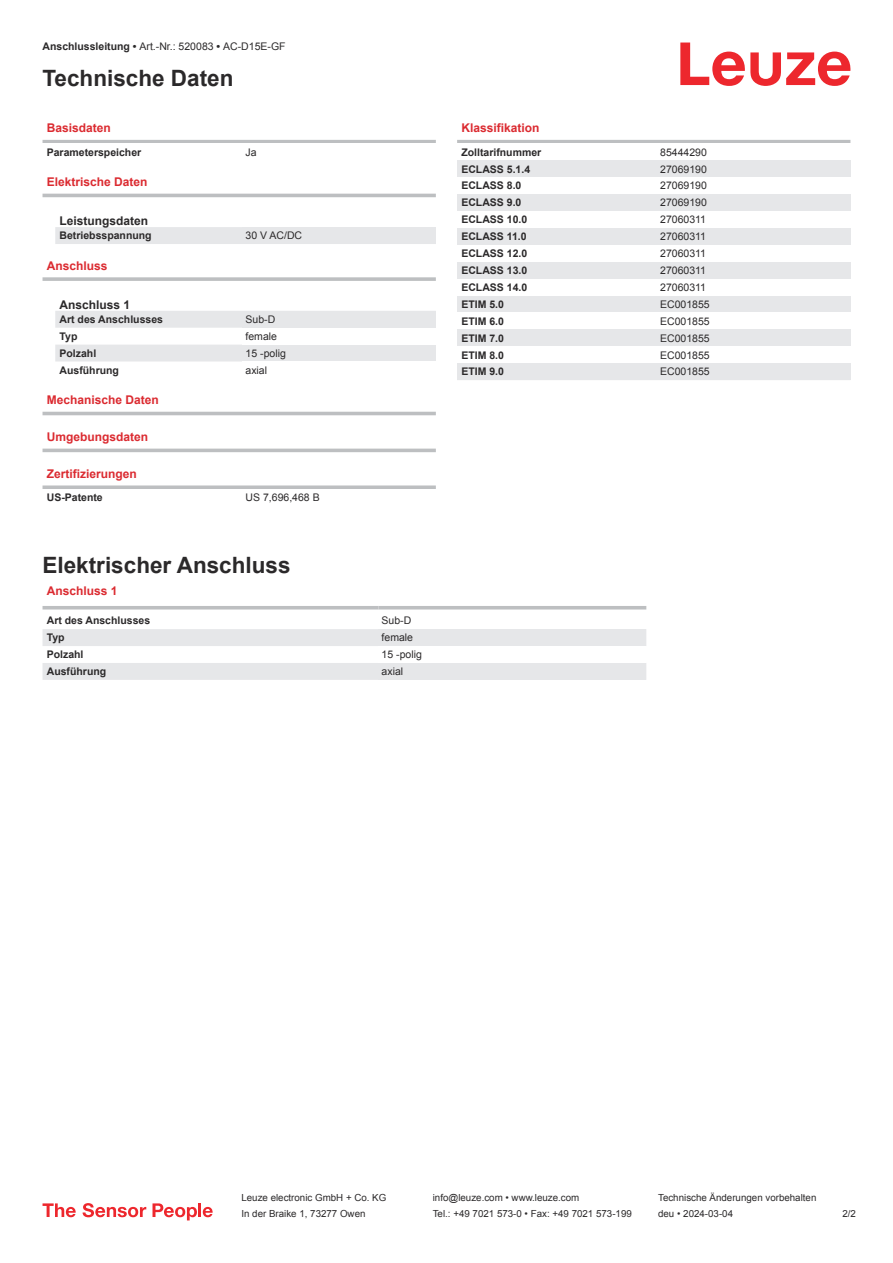
<style>
.page{position:relative;width:893px;height:1263px;background:#fff}
.page>*{position:absolute;margin:0;border:0;box-sizing:border-box;transform-origin:0 0}
.t1{font:700 22.5px "Arial";color:#2b292a}
.t2{font:700 12px "Arial";color:#db2a30}
.t3{font:700 12px "Arial";color:#2b292a}
.t4{font:700 10.5px "Arial";color:#2b292a}
.t5{font:10.5px "Arial";color:#2b292a}
.t6{font:9.75px "Arial";color:#2b292a}
.s1{font-weight:700}
</style>
<div class="page">
<svg style="left:680px;top:43px;width:170px;height:43px"></svg>
<svg style="left:43px;top:197px;width:393px;height:256px"></svg>
<svg style="left:55px;top:227px;width:381px;height:134px"></svg>
<hr style="left:43px;top:140px;width:393px;height:3px;background:#bdbfc1">
<hr style="left:43px;top:194px;width:393px;height:3px;background:#bdbfc1">
<div style="left:242px;top:227px;width:194px;height:17px;background:#e6e7e9"></div>
<div style="left:43px;top:261px;width:393px;height:18px;background:#fff"></div>
<svg style="left:43px;top:277px;width:393px;height:4px;background:#c3c5c7"></svg>
<div style="left:242px;top:311px;width:194px;height:17px;background:#e6e7e9"></div>
<div style="left:242px;top:328px;width:194px;height:17px;background:#fff"></div>
<div style="left:242px;top:345px;width:194px;height:16px;background:#e6e7e9"></div>
<div style="left:242px;top:361px;width:194px;height:17px;background:#fff"></div>
<div style="left:43px;top:395px;width:393px;height:18px;background:#fff"></div>
<hr style="left:43px;top:412px;width:393px;height:3px;background:#bdbfc1">
<div style="left:43px;top:432px;width:393px;height:18px;background:#fff"></div>
<hr style="left:43px;top:449px;width:393px;height:3px;background:#bdbfc1">
<svg style="left:43px;top:485px;width:393px;height:4px;background:#c5c6c8"></svg>
<svg style="left:43px;top:609px;width:603px;height:1px"></svg>
<svg style="left:43px;top:629px;width:335px;height:51px"></svg>
<hr style="left:43px;top:606px;width:335px;height:3px;background:#bdbfc1">
<hr style="left:378px;top:606px;width:268px;height:3px;background:#bdbfc1">
<div style="left:378px;top:629px;width:268px;height:17px;background:#e6e7e9"></div>
<div style="left:378px;top:663px;width:268px;height:17px;background:#e6e7e9"></div>
<hr style="left:457px;top:140px;width:393px;height:3px;background:#bdbfc1">
<div style="left:457px;top:160px;width:200px;height:17px;background:#e6e7e9"></div>
<div style="left:657px;top:160px;width:193px;height:17px;background:#e6e7e9"></div>
<div style="left:457px;top:194px;width:200px;height:17px;background:#e6e7e9"></div>
<div style="left:657px;top:194px;width:193px;height:17px;background:#e6e7e9"></div>
<div style="left:457px;top:228px;width:200px;height:17px;background:#e6e7e9"></div>
<div style="left:657px;top:228px;width:193px;height:17px;background:#e6e7e9"></div>
<div style="left:457px;top:262px;width:200px;height:17px;background:#e6e7e9"></div>
<div style="left:657px;top:262px;width:193px;height:17px;background:#e6e7e9"></div>
<div style="left:457px;top:296px;width:200px;height:16px;background:#e6e7e9"></div>
<div style="left:657px;top:296px;width:193px;height:16px;background:#e6e7e9"></div>
<div style="left:457px;top:329px;width:200px;height:17px;background:#e6e7e9"></div>
<div style="left:657px;top:329px;width:193px;height:17px;background:#e6e7e9"></div>
<div style="left:457px;top:363px;width:200px;height:17px;background:#e6e7e9"></div>
<div style="left:657px;top:363px;width:193px;height:17px;background:#e6e7e9"></div>
<svg style="left:43px;top:1203px;width:33px;height:14px"></svg>
<svg style="left:83px;top:1203px;width:63px;height:14px"></svg>
<svg style="left:153px;top:1203px;width:44px;height:17px"></svg>
<hr style="left:198px;top:1203px;width:3px;height:14px;background:#ed272d">
<svg style="left:203px;top:1207px;width:10px;height:10px"></svg>
<p class="t5" style="left:43px;top:43px;width:245px"><span class="s1">Anschlussleitung •</span> Art.-Nr.: 520083 <span class="s1">•</span> AC-D15E-GF</p>
<h1 class="t1" style="left:43px;top:70px;width:192px">Technische Daten</h1>
<p class="t2" style="left:47px;top:123px;width:66px">Basisdaten</p>
<p class="t4" style="left:47px;top:148px;width:96px">Parameterspeicher</p>
<p class="t5" style="left:246px;top:148px;width:13px">Ja</p>
<p class="t2" style="left:47px;top:177px;width:102px">Elektrische Daten</p>
<p class="t3" style="left:60px;top:216px;width:90px">Leistungsdaten</p>
<p class="t4" style="left:60px;top:232px;width:94px">Betriebsspannung</p>
<p class="t5" style="left:246px;top:232px;width:58px">30 V AC/DC</p>
<p class="t2" style="left:47px;top:261px;width:62px">Anschluss</p>
<p class="t3" style="left:60px;top:300px;width:72px">Anschluss 1</p>
<p class="t4" style="left:60px;top:315px;width:105px">Art des Anschlusses</p>
<p class="t5" style="left:246px;top:315px;width:31px">Sub-D</p>
<p class="t4" style="left:60px;top:332px;width:19px">Typ</p>
<p class="t5" style="left:246px;top:332px;width:33px">female</p>
<p class="t4" style="left:60px;top:349px;width:38px">Polzahl</p>
<p class="t5" style="left:246px;top:349px;width:42px">15 -polig</p>
<p class="t4" style="left:60px;top:366px;width:61px">Ausführung</p>
<p class="t5" style="left:246px;top:366px;width:23px">axial</p>
<p class="t2" style="left:47px;top:395px;width:114px">Mechanische Daten</p>
<p class="t2" style="left:47px;top:432px;width:103px">Umgebungsdaten</p>
<p class="t2" style="left:47px;top:469px;width:92px">Zertifizierungen</p>
<p class="t4" style="left:47px;top:494px;width:58px">US-Patente</p>
<p class="t5" style="left:246px;top:494px;width:76px">US 7,696,468 B</p>
<h1 class="t1" style="left:43px;top:557px;width:250px">Elektrischer Anschluss</h1>
<p class="t2" style="left:47px;top:586px;width:72px">Anschluss 1</p>
<p class="t4" style="left:47px;top:617px;width:105px">Art des Anschlusses</p>
<p class="t5" style="left:382px;top:617px;width:31px">Sub-D</p>
<p class="t4" style="left:47px;top:634px;width:19px">Typ</p>
<p class="t5" style="left:382px;top:634px;width:33px">female</p>
<p class="t4" style="left:47px;top:651px;width:38px">Polzahl</p>
<p class="t5" style="left:382px;top:651px;width:42px">15 -polig</p>
<p class="t4" style="left:47px;top:667px;width:61px">Ausführung</p>
<p class="t5" style="left:382px;top:667px;width:23px">axial</p>
<p class="t2" style="left:461px;top:123px;width:80px">Klassifikation</p>
<p class="t4" style="left:461px;top:148px;width:81px">Zolltarifnummer</p>
<p class="t5" style="left:660px;top:148px;width:48px">85444290</p>
<p class="t4" style="left:461px;top:165px;width:70px">ECLASS 5.1.4</p>
<p class="t5" style="left:660px;top:165px;width:48px">27069190</p>
<p class="t4" style="left:461px;top:182px;width:62px">ECLASS 8.0</p>
<p class="t5" style="left:660px;top:182px;width:48px">27069190</p>
<p class="t4" style="left:461px;top:199px;width:62px">ECLASS 9.0</p>
<p class="t5" style="left:660px;top:199px;width:48px">27069190</p>
<p class="t4" style="left:461px;top:216px;width:67px">ECLASS 10.0</p>
<p class="t5" style="left:660px;top:216px;width:47px">27060311</p>
<p class="t4" style="left:461px;top:233px;width:67px">ECLASS 11.0</p>
<p class="t5" style="left:660px;top:232px;width:47px">27060311</p>
<p class="t4" style="left:461px;top:249px;width:67px">ECLASS 12.0</p>
<p class="t5" style="left:660px;top:249px;width:47px">27060311</p>
<p class="t4" style="left:461px;top:266px;width:67px">ECLASS 13.0</p>
<p class="t5" style="left:660px;top:266px;width:47px">27060311</p>
<p class="t4" style="left:461px;top:283px;width:67px">ECLASS 14.0</p>
<p class="t5" style="left:660px;top:283px;width:47px">27060311</p>
<p class="t4" style="left:461px;top:300px;width:44px">ETIM 5.0</p>
<p class="t5" style="left:660px;top:300px;width:51px">EC001855</p>
<p class="t4" style="left:461px;top:317px;width:44px">ETIM 6.0</p>
<p class="t5" style="left:660px;top:317px;width:51px">EC001855</p>
<p class="t4" style="left:461px;top:334px;width:44px">ETIM 7.0</p>
<p class="t5" style="left:660px;top:334px;width:51px">EC001855</p>
<p class="t4" style="left:461px;top:351px;width:44px">ETIM 8.0</p>
<p class="t5" style="left:660px;top:351px;width:51px">EC001855</p>
<p class="t4" style="left:461px;top:368px;width:44px">ETIM 9.0</p>
<p class="t5" style="left:660px;top:368px;width:51px">EC001855</p>
<p class="t6" style="left:241px;top:1194px;width:146px">Leuze electronic GmbH + Co. KG</p>
<p class="t6" style="left:433px;top:1194px;width:148px">info@leuze.com • www.leuze.com</p>
<p class="t6" style="left:658px;top:1194px;width:160px">Technische Änderungen vorbehalten</p>
<p class="t6" style="left:241px;top:1210px;width:126px">In der Braike 1, 73277 Owen</p>
<p class="t6" style="left:433px;top:1210px;width:201px">Tel.: +49 7021 573-0 • Fax: +49 7021 573-199</p>
<p class="t6" style="left:658px;top:1210px;width:76px">deu • 2024-03-04</p>
<p class="t6" style="left:842px;top:1210px;width:15px">2 /2</p>
</div>
